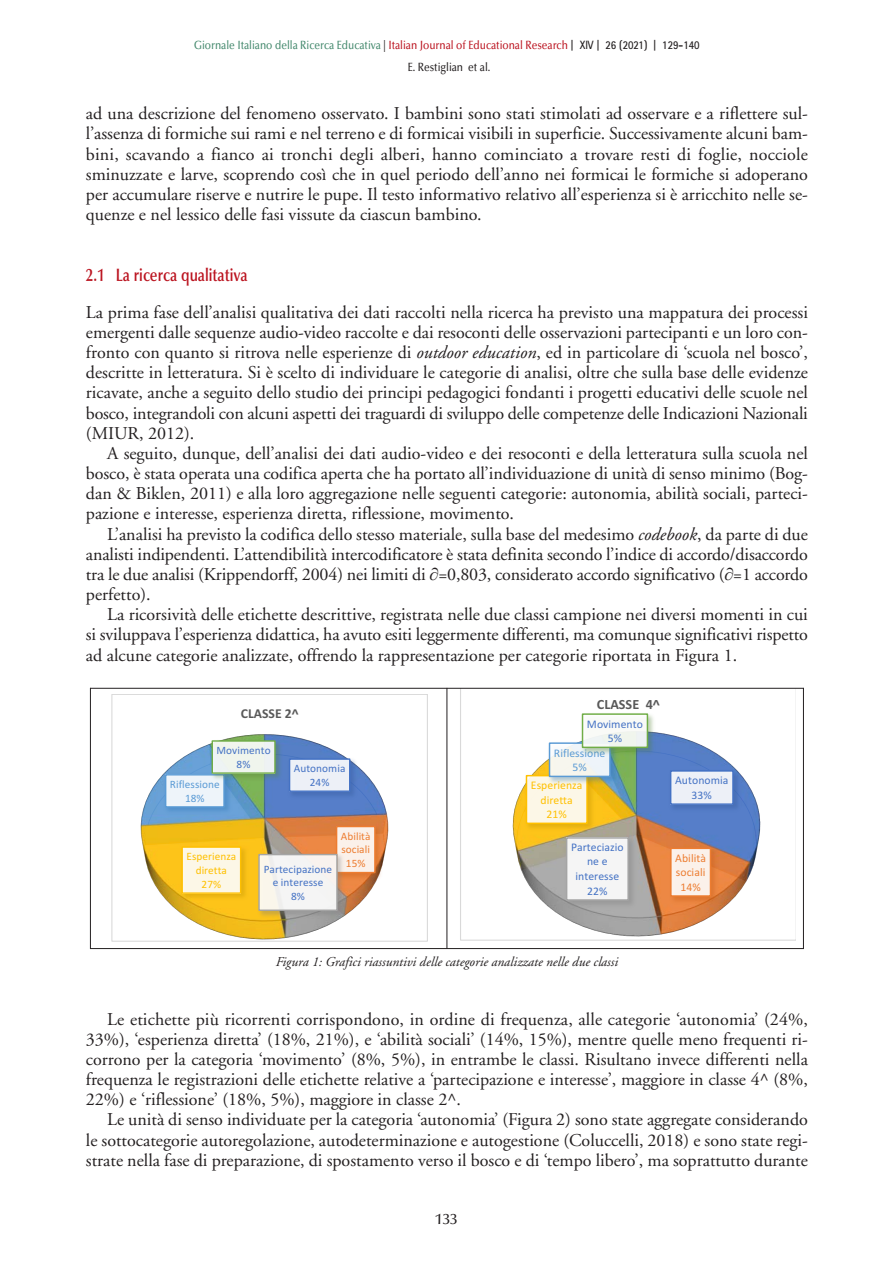
<style>
.page{position:relative;width:893px;height:1263px;background:#fff}
.page>*{position:absolute;margin:0;border:0;box-sizing:border-box;transform-origin:0 0}
.t1{font:18px/20.1px "Adobe Garamond";color:#231f20;text-align:justify}
.t2{font:600 18px "Optima";color:#bb1420;scale:.8 1}
.t3{font:500 15px "Optima";color:#231f20}
.t4{font:700 14.1px "Calibri";color:#595959}
.t5{font:700 13.65px "Calibri";color:#595959}
.t6{font:italic 13.5px "Adobe Garamond";color:#231f20}
.t7{font:500 12px/22.2px "Optima";color:#44896d;text-align:center;scale:.85 1}
.t8{font:11.7px/14.4px "Calibri";letter-spacing:.005em;color:#4472c4;text-align:center}
.t9{font:11.7px/14.4px "Calibri";letter-spacing:.005em;color:#ffc000;text-align:center}
.t10{font:11.7px/14.4px "Calibri";color:#ed7d31;text-align:center}
.t11{font:11.7px/14.1px "Calibri";color:#5b9bd5;text-align:center}
.t12{font:11.25px/13.6px "Calibri";letter-spacing:.005em;color:#4472c4;text-align:center}
.t13{font:11.25px/13.8px "Calibri";letter-spacing:.005em;color:#ffc000;text-align:center}
.t14{font:11.25px/13.8px "Calibri";color:#ed7d31;text-align:center}
.t15{font:11.25px/13.6px "Calibri";color:#5b9bd5;text-align:center}
.s1{color:#231f20}
.s2{color:#bb1420}
.s3{font-family:"Rotis Sans Serif";font-weight:700;color:#231f20}
.s4{font-style:italic}
</style>
<div class="page">
<img style="left:140px;top:734px;width:249px;height:206px">
<img style="left:286px;top:755px;width:74px;height:46px">
<div style="left:290px;top:759px;width:60px;height:32px;background:#edf0f7"></div>
<div style="left:289px;top:758px;width:61px;height:34px;border:1px solid #4472c4"></div>
<img style="left:333px;top:822px;width:52px;height:60px">
<div style="left:337px;top:826px;width:38px;height:46px;background:#fbf1ea"></div>
<div style="left:336px;top:826px;width:40px;height:47px;border:1px solid #ed7d31"></div>
<img style="left:255px;top:851px;width:92px;height:69px">
<div style="left:259px;top:854px;width:78px;height:56px;background:#f5f5f3"></div>
<div style="left:258px;top:854px;width:80px;height:57px;border:1px solid #a5a5a5"></div>
<img style="left:178px;top:843px;width:72px;height:60px">
<div style="left:182px;top:847px;width:59px;height:46px;background:#fcf7e7"></div>
<div style="left:181px;top:846px;width:60px;height:48px;border:1px solid #ffc000"></div>
<img style="left:162px;top:771px;width:72px;height:46px">
<div style="left:166px;top:775px;width:58px;height:32px;background:#eef4fa"></div>
<div style="left:165px;top:774px;width:60px;height:34px;border:1px solid #5b9bd5"></div>
<img style="left:208px;top:737px;width:77px;height:46px">
<div style="left:212px;top:741px;width:63px;height:32px;background:#f0f5ed"></div>
<div style="left:212px;top:740px;width:64px;height:34px;border:1px solid #70ad47"></div>
<div style="left:111px;top:694px;width:317px;height:248px;border:1px solid #d9d9d9"></div>
<svg style="left:460px;top:689px;width:335px;height:252px"></svg>
<hr style="left:90px;top:688px;width:1px;height:261px;background:#231f20">
<hr style="left:447px;top:688px;width:1px;height:261px;background:#231f20">
<hr style="left:803px;top:688px;width:1px;height:261px;background:#231f20">
<hr style="left:90px;top:688px;width:714px;height:1px;background:#231f20">
<hr style="left:90px;top:948px;width:714px;height:1px;background:#231f20">
<p class="t7" style="left:194px;top:35px;width:596px">Giornale Italiano della Ricerca Educativa <span class="s1">|</span> <span class="s2">Italian Journal of Educational Research</span> <span class="s3">| XIV | 26 (2021) | 129-140<br></span><span class="s1">E. Restiglian et al.</span></p>
<p class="t1" style="left:86px;top:104px;width:723px">ad una descrizione del fenomeno osservato. I bambini sono stati stimolati ad osservare e a riflettere sul&shy;l’assenza di formiche sui rami e nel terreno e di formicai visibili in superficie. Successivamente alcuni bam&shy;bini, scavando a fianco ai tronchi degli alberi, hanno cominciato a trovare resti di foglie, nocciole sminuzzate e larve, scoprendo così che in quel periodo dell’anno nei formicai le formiche si adoperano per accumulare riserve e nutrire le pupe. Il testo informativo relativo all’esperienza si è arricchito nelle se&shy;quenze e nel lessico delle fasi vissute da ciascun bambino.</p>
<p class="t2" style="left:86px;top:268px;width:204px">2.1 La ricerca qualitativa</p>
<p class="t1" style="left:86px;top:302px;width:723px">La prima fase dell’analisi qualitativa dei dati raccolti nella ricerca ha previsto una mappatura dei processi emergenti dalle sequenze audio-video raccolte e dai resoconti delle osservazioni partecipanti e un loro con&shy;fronto con quanto si ritrova nelle esperienze di <span class="s4">outdoor education</span>, ed in particolare di ‘scuola nel bosco’, descritte in letteratura. Si è scelto di individuare le categorie di analisi, oltre che sulla base delle evidenze ricavate, anche a seguito dello studio dei principi pedagogici fondanti i progetti educativi delle scuole nel bosco, integrandoli con alcuni aspetti dei traguardi di sviluppo delle competenze delle Indicazioni Nazionali (MIUR, 2012).</p>
<p class="t1" style="left:86px;top:444px;width:723px;text-indent:21px">A seguito, dunque, dell’analisi dei dati audio-video e dei resoconti e della letteratura sulla scuola nel bosco, è stata operata una codifica aperta che ha portato all’individuazione di unità di senso minimo (Bog&shy;dan &amp; Biklen, 2011) e alla loro aggregazione nelle seguenti categorie: autonomia, abilità sociali, parteci&shy;pazione e interesse, esperienza diretta, riflessione, movimento.</p>
<p class="t1" style="left:86px;top:524px;width:723px;text-indent:21px">L’analisi ha previsto la codifica dello stesso materiale, sulla base del medesimo <span class="s4">codebook</span>, da parte di due analisti indipendenti. L’attendibilità intercodificatore è stata definita secondo l’indice di accordo/disaccordo tra le due analisi (Krippendorff, 2004) nei limiti di =0,803, considerato accordo significativo ( =1 accordo perfetto).</p>
<p class="t1" style="left:86px;top:605px;width:723px;text-indent:21px">La ricorsività delle etichette descrittive, registrata nelle due classi campione nei diversi momenti in cui si sviluppava l’esperienza didattica, ha avuto esiti leggermente differenti, ma comunque significativi rispetto ad alcune categorie analizzate, offrendo la rappresentazione per categorie riportata in Figura 1.</p>
<p class="t5" style="left:241px;top:705px;width:59px">!"#$$%&amp;'(</p>
<p class="t12" style="left:217px;top:743px;width:56px">?%@('6&amp;$%<br>9,</p>
<p class="t15" style="left:170px;top:777px;width:51px">=(&gt;.600(%&amp;6<br>29,</p>
<p class="t12" style="left:294px;top:762px;width:53px">"#$%&amp;%'() *+,</p>
<p class="t13" style="left:186px;top:849px;width:54px">:0765(6&amp;8)! ;(56$$) *&lt;,</p>
<p class="t14" style="left:341px;top:829px;width:34px">"-(.($/!<br>0%1().(<br>23,</p>
<p class="t12" style="left:264px;top:862px;width:73px">4)5$61(7)8(%&amp;6!<br>6!(&amp;$656006<br>9,</p>
<p class="t4" style="left:597px;top:696px;width:65px">!"#$$%&amp;&amp;)(</p>
<p class="t8" style="left:587px;top:717px;width:57px">?%@('6&amp;$%<br>3,</p>
<p class="t11" style="left:554px;top:746px;width:53px">=(&gt;.600(%&amp;6<br>3,</p>
<p class="t9" style="left:531px;top:778px;width:56px">:0765(6&amp;8)! ;(56$$) *2,</p>
<p class="t8" style="left:571px;top:840px;width:54px">4)5$61()8(% &amp;6!6! (&amp;$656006 **,</p>
<p class="t8" style="left:675px;top:773px;width:55px">"#$%&amp;%'()<br>AA,</p>
<p class="t10" style="left:675px;top:851px;width:35px">"-(.($/!<br>0%1().(<br>2+,</p>
<p class="t6" style="left:276px;top:956px;width:344px">Figura 1: Grafici riassuntivi delle categorie analizzate nelle due classi</p>
<p class="t1" style="left:86px;top:1009px;width:723px;text-indent:21px">Le etichette più ricorrenti corrispondono, in ordine di frequenza, alle categorie ‘autonomia’ (24%, 33%), ‘esperienza diretta’ (18%, 21%), e ‘abilità sociali’ (14%, 15%), mentre quelle meno frequenti ri&shy;corrono per la categoria ‘movimento’ (8%, 5%), in entrambe le classi. Risultano invece differenti nella frequenza le registrazioni delle etichette relative a ‘partecipazione e interesse’, maggiore in classe 4^ (8%, 22%) e ‘riflessione’ (18%, 5%), maggiore in classe 2^.</p>
<p class="t1" style="left:86px;top:1110px;width:723px;text-indent:21px">Le unità di senso individuate per la categoria ‘autonomia’ (Figura 2) sono state aggregate considerando le sottocategorie autoregolazione, autodeterminazione e autogestione (Coluccelli, 2018) e sono state regi&shy;strate nella fase di preparazione, di spostamento verso il bosco e di ‘tempo libero’, ma soprattutto durante</p>
<p class="t3" style="left:435px;top:1213px;width:24px">133</p>
</div>
